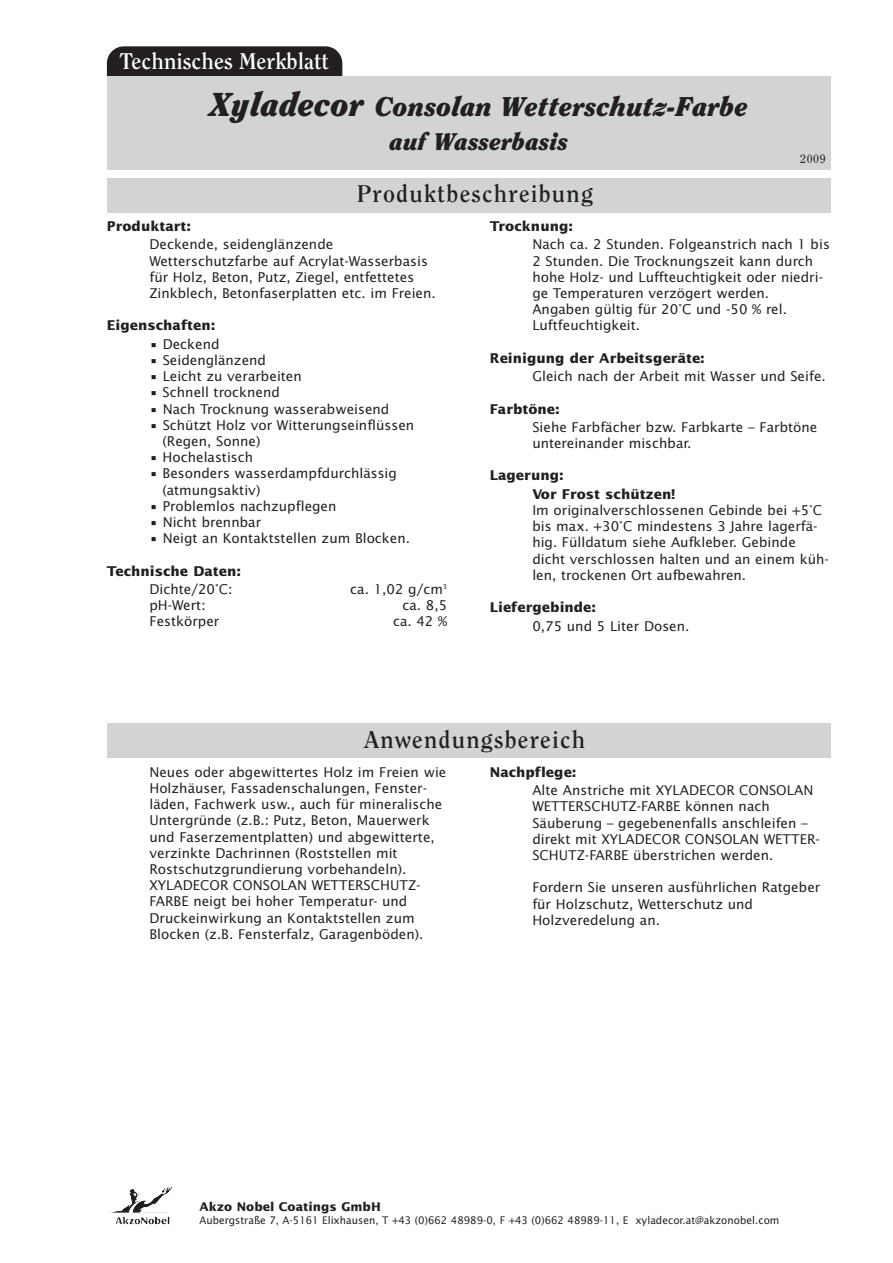
<style>
.page{position:relative;width:893px;height:1263px;background:#fff}
.page>*{position:absolute;margin:0;border:0;box-sizing:border-box;transform-origin:0 0}
.t1{font:italic 900 27px "Clearface";color:#231f20}
.t2{font:700 24px "Clearface";letter-spacing:.05em;color:#231f20}
.t3{font:italic 900 24px "Clearface";color:#231f20}
.t4{font:700 22.5px "Clearface";color:#fff}
.t5{font:13.5px/16.2px "Lucida Sans";color:#231f20}
.t6{font:700 13.5px/18.3px "Lucida Sans";color:#231f20}
.t7{font:700 12px "Lucida Sans";color:#231f20}
.t8{font:12px "Clearface";color:#231f20}
.t9{font:10.5px "Lucida Sans";color:#231f20}
.s1{font-size:33px}
</style>
<div class="page">
<div style="left:107px;top:46px;width:235px;height:46px;background:#231f20;border-radius:17px"></div>
<div style="left:107px;top:76px;width:723px;height:94px;background:#d1d3d4"></div>
<div style="left:107px;top:178px;width:723px;height:34px;background:#d1d3d4"></div>
<img style="left:156px;top:1186px;width:16px;height:17px">
<div style="left:107px;top:724px;width:723px;height:34px;background:#d1d3d4"></div>
<h3 class="t4" style="left:119px;top:52px;width:211px">Technisches Merkblatt</h3>
<h1 class="t1" style="left:210px;top:95px;width:540px"><span class="s1">Xyladecor</span> Consolan Wetterschutz-Farbe</h1>
<h2 class="t3" style="left:390px;top:132px;width:180px">auf Wasserbasis</h2>
<h2 class="t2" style="left:357px;top:183px;width:238px">Produktbeschreibung</h2>
<p class="t8" style="left:800px;top:154px;width:27px">2009</p>
<p class="t6" style="left:107px;top:218px;width:86px">Produktart:</p>
<p class="t5" style="left:149px;top:237px;width:288px">Deckende, seidenglänzende Wetterschutzfarbe auf Acrylat-Wasserbasis für Holz, Beton, Putz, Ziegel, entfettetes Zinkblech, Betonfaserplatten etc. im Freien.</p>
<p class="t6" style="left:107px;top:317px;width:110px">Eigenschaften:</p>
<p class="t5" style="left:149px;top:337px;width:72px">• Deckend</p>
<p class="t5" style="left:149px;top:353px;width:118px">• Seidenglänzend</p>
<p class="t5" style="left:149px;top:369px;width:154px">• Leicht zu verarbeiten</p>
<p class="t5" style="left:149px;top:385px;width:132px">• Schnell trocknend</p>
<p class="t5" style="left:149px;top:402px;width:241px">• Nach Trocknung wasserabweisend</p>
<p class="t5" style="left:162px;top:418px;width:253px;text-indent:-13px">• Schützt Holz vor Witterungseinflüssen (Regen, Sonne)</p>
<p class="t5" style="left:149px;top:450px;width:105px">• Hochelastisch</p>
<p class="t5" style="left:162px;top:466px;width:236px;text-indent:-13px">• Besonders wasserdampfdurchlässig (atmungsaktiv)</p>
<p class="t5" style="left:149px;top:499px;width:188px">• Problemlos nachzupflegen</p>
<p class="t5" style="left:149px;top:515px;width:113px">• Nicht brennbar</p>
<p class="t5" style="left:149px;top:531px;width:262px">• Neigt an Kontaktstellen zum Blocken.</p>
<p class="t6" style="left:107px;top:562px;width:136px">Technische Daten:</p>
<p class="t5" style="left:149px;top:582px;width:85px">Dichte/20°C:</p>
<p class="t5" style="left:350px;top:582px;width:98px">ca. 1,02 g/cm<sup>3</sup></p>
<p class="t5" style="left:149px;top:598px;width:58px">pH-Wert:</p>
<p class="t5" style="left:402px;top:598px;width:46px">ca. 8,5</p>
<p class="t5" style="left:149px;top:614px;width:71px">Festkörper</p>
<p class="t5" style="left:393px;top:614px;width:56px">ca. 42 %</p>
<p class="t6" style="left:490px;top:218px;width:85px">Trocknung:</p>
<p class="t5" style="left:532px;top:237px;width:299px">Nach ca. 2 Stunden. Folgeanstrich nach 1 bis 2 Stunden. Die Trocknungszeit kann durch hohe Holz- und Luffteuchtigkeit oder niedri&shy;ge Temperaturen verzögert werden.<br>Angaben gültig für 20°C und -50 % rel.<br>Luftfeuchtigkeit.</p>
<p class="t6" style="left:490px;top:350px;width:217px">Reinigung der Arbeitsgeräte:</p>
<p class="t5" style="left:532px;top:369px;width:295px">Gleich nach der Arbeit mit Wasser und Seife.</p>
<p class="t6" style="left:490px;top:400px;width:71px">Farbtöne:</p>
<p class="t5" style="left:532px;top:420px;width:286px">Siehe Farbfächer bzw. Farbkarte – Farbtöne untereinander mischbar.</p>
<p class="t6" style="left:532px;top:467px;width:144px;text-indent:-43px">Lagerung:<br>Vor Frost schützen!</p>
<p class="t5" style="left:532px;top:503px;width:298px">Im originalverschlossenen Gebinde bei +5°C bis max. +30°C mindestens 3 Jahre lagerfä&shy;hig. Fülldatum siehe Aufkleber. Gebinde dicht verschlossen halten und an einem küh&shy;len, trockenen Ort aufbewahren.</p>
<p class="t6" style="left:490px;top:599px;width:108px">Liefergebinde:</p>
<p class="t5" style="left:532px;top:619px;width:159px">0,75 und 5 Liter Dosen.</p>
<h2 class="t2" style="left:364px;top:729px;width:222px">Anwendungsbereich</h2>
<p class="t5" style="left:149px;top:765px;width:298px">Neues oder abgewittertes Holz im Freien wie Holzhäuser, Fassadenschalungen, Fenster&shy;läden, Fachwerk usw., auch für mineralische Untergründe (z.B.: Putz, Beton, Mauerwerk und Faserzementplatten) und abgewitterte, verzinkte Dachrinnen (Roststellen mit Rostschutzgrundierung vorbehandeln).<br>XYLADECOR CONSOLAN WETTERSCHUTZ-FARBE neigt bei hoher Temperatur- und Druckeinwirkung an Kontaktstellen zum Blocken (z.B. Fensterfalz, Garagenböden).</p>
<p class="t6" style="left:490px;top:764px;width:88px">Nachpflege:</p>
<p class="t5" style="left:532px;top:783px;width:289px">Alte Anstriche mit XYLADECOR CONSOLAN WETTERSCHUTZ-FARBE können nach Säuberung – gegebenenfalls anschleifen – direkt mit XYLADECOR CONSOLAN WETTER-SCHUTZ-FARBE überstrichen werden.</p>
<p class="t5" style="left:532px;top:880px;width:289px">Fordern Sie unseren ausführlichen Ratgeber für Holzschutz, Wetterschutz und<br>Holzveredelung an.</p>
<p class="t7" style="left:199px;top:1202px;width:183px">Akzo Nobel Coatings GmbH</p>
<p class="t9" style="left:199px;top:1216px;width:581px">Aubergstraße 7, A-5161 Elixhausen, T +43 (0)662 48989-0, F +43 (0)662 48989-11, E xyladecor.at@akzonobel.com</p>
</div>
